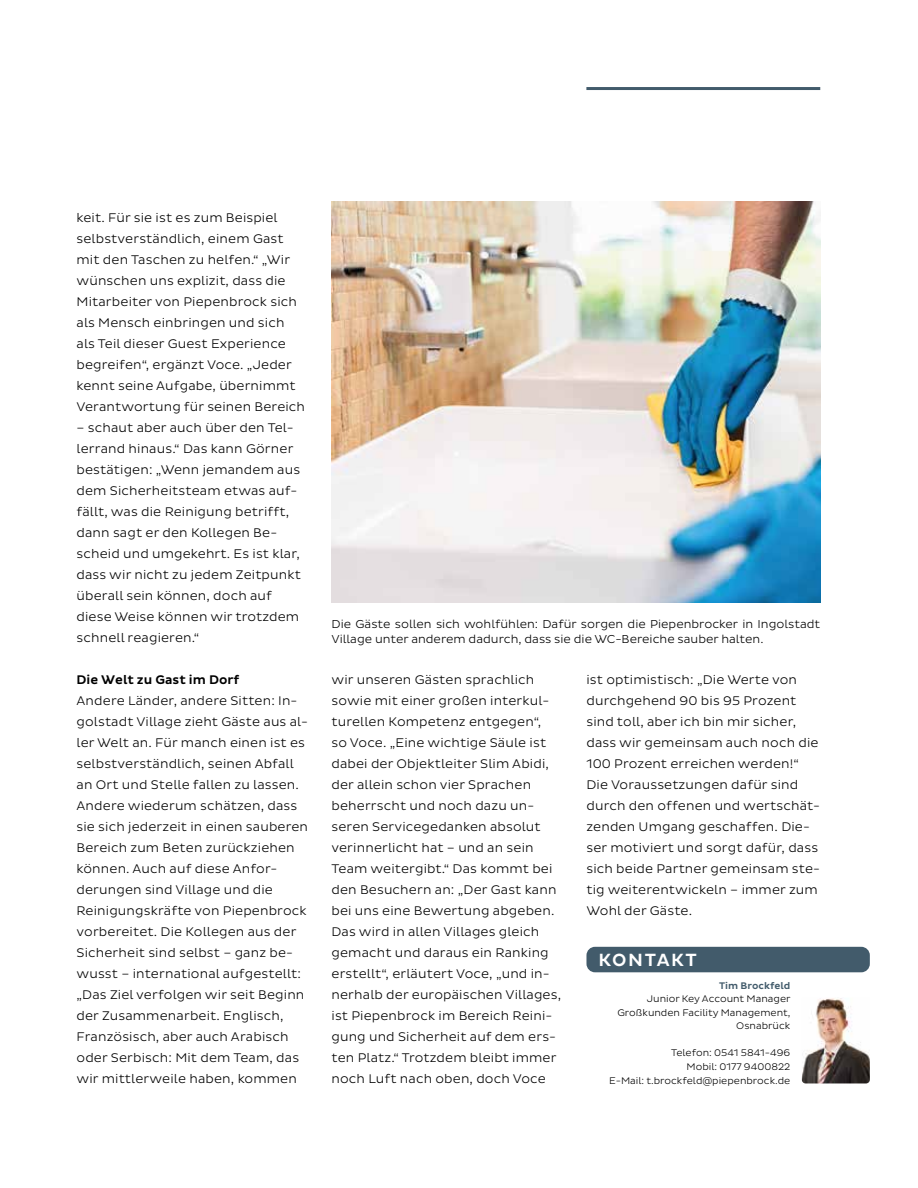
<style>
.page{position:relative;width:918px;height:1188px;background:#fff}
.page>*{position:absolute;margin:0;border:0;box-sizing:border-box;transform-origin:0 0}
.t1{font:500 18px "Pluto Sans";letter-spacing:.09em;color:#fff}
.t2{font:300 12.75px/21px "Pluto Sans";letter-spacing:.01em;color:#000}
.t3{font:500 12.75px "Pluto Sans";color:#000}
.t4{font:300 11.7px/15px "Pluto Sans";color:#000}
.t5{font:300 9.75px/13.5px "Pluto Sans";color:#000;text-align:right}
.t6{font:500 9.75px "Pluto Sans";color:#425b6b}
</style>
<div class="page">
<div style="left:586px;top:947px;width:284px;height:25px;background:#425b6b;border-radius:9px"></div>
<img style="left:802px;top:998px;width:68px;height:85px">
<hr style="left:588px;top:87px;width:231px;height:3px;background:#425b6b">
<img style="left:332px;top:201px;width:488px;height:402px">
<p class="t2" style="left:77px;top:207px;width:230px">keit. Für sie ist es zum Beispiel selbstverständlich, einem Gast mit den Taschen zu helfen.“ „Wir wünschen uns explizit, dass die<br>Mitarbeiter von Piepenbrock sich als Mensch einbringen und sich als Teil dieser Guest Experience begreifen“, ergänzt Voce. „Jeder kennt seine Aufgabe, übernimmt<br>Verantwortung für seinen Bereich</p>
<p class="t2" style="left:77px;top:417px;width:226px">– schaut aber auch über den Tel&shy;lerrand hinaus.“ Das kann Görner bestätigen: „Wenn jemandem aus dem Sicherheitsteam etwas auf&shy;fällt, was die Reinigung betrifft, dann sagt er den Kollegen Be&shy;scheid und umgekehrt. Es ist klar, dass wir nicht zu jedem Zeitpunkt überall sein können, doch auf diese Weise können wir trotzdem schnell reagieren.“</p>
<p class="t3" style="left:77px;top:672px;width:164px">Die Welt zu Gast im Dorf</p>
<p class="t2" style="left:77px;top:690px;width:233px">Andere Länder, andere Sitten: In&shy;golstadt Village zieht Gäste aus al&shy;ler Welt an. Für manch einen ist es selbstverständlich, seinen Abfall an Ort und Stelle fallen zu lassen.<br>Andere wiederum schätzen, dass sie sich jederzeit in einen sauberen Bereich zum Beten zurückziehen können. Auch auf diese Anfor&shy;derungen sind Village und die Reinigungskräfte von Piepenbrock vorbereitet. Die Kollegen aus der Sicherheit sind selbst – ganz be&shy;wusst – international aufgestellt: „Das Ziel verfolgen wir seit Beginn der Zusammenarbeit. Englisch, Französisch, aber auch Arabisch oder Serbisch: Mit dem Team, das wir mittlerweile haben, kommen</p>
<p class="t4" style="left:332px;top:617px;width:490px">Die Gäste sollen sich wohlfühlen: Dafür sorgen die Piepenbrocker in Ingolstadt<br>Village unter anderem dadurch, dass sie die WC-Bereiche sauber halten.</p>
<p class="t2" style="left:332px;top:669px;width:231px">wir unseren Gästen sprachlich sowie mit einer großen interkul&shy;turellen Kompetenz entgegen“,<br>so Voce. „Eine wichtige Säule ist dabei der Objektleiter Slim Abidi, der allein schon vier Sprachen beherrscht und noch dazu un&shy;seren Servicegedanken absolut verinnerlicht hat – und an sein<br>Team weitergibt.“ Das kommt bei den Besuchern an: „Der Gast kann bei uns eine Bewertung abgeben.<br>Das wird in allen Villages gleich gemacht und daraus ein Ranking erstellt“, erläutert Voce, „und in&shy;nerhalb der europäischen Villages, ist Piepenbrock im Bereich Reini&shy;gung und Sicherheit auf dem ers&shy;ten Platz.“ Trotzdem bleibt immer noch Luft nach oben, doch Voce</p>
<p class="t2" style="left:586px;top:669px;width:235px">ist optimistisch: „Die Werte von durchgehend 90 bis 95 Prozent sind toll, aber ich bin mir sicher, dass wir gemeinsam auch noch die<br>100 Prozent erreichen werden!“<br>Die Voraussetzungen dafür sind durch den offenen und wertschät&shy;zenden Umgang geschaffen. Die&shy;ser motiviert und sorgt dafür, dass sich beide Partner gemeinsam ste&shy;tig weiterentwickeln – immer zum<br>Wohl der Gäste.</p>
<h1 class="t1" style="left:598px;top:949px;width:100px">KONTAKT</h1>
<p class="t6" style="left:719px;top:980px;width:73px">Tim Brockfeld</p>
<p class="t5" style="left:617px;top:992px;width:175px">Junior Key Account Manager<br>Großkunden Facility Management,<br>Osnabrück</p>
<p class="t5" style="left:609px;top:1046px;width:183px">Telefon: 0541 5841-496<br>Mobil: 0177 9400822<br>E-Mail: t.brockfeld@piepenbrock.de</p>
</div>
